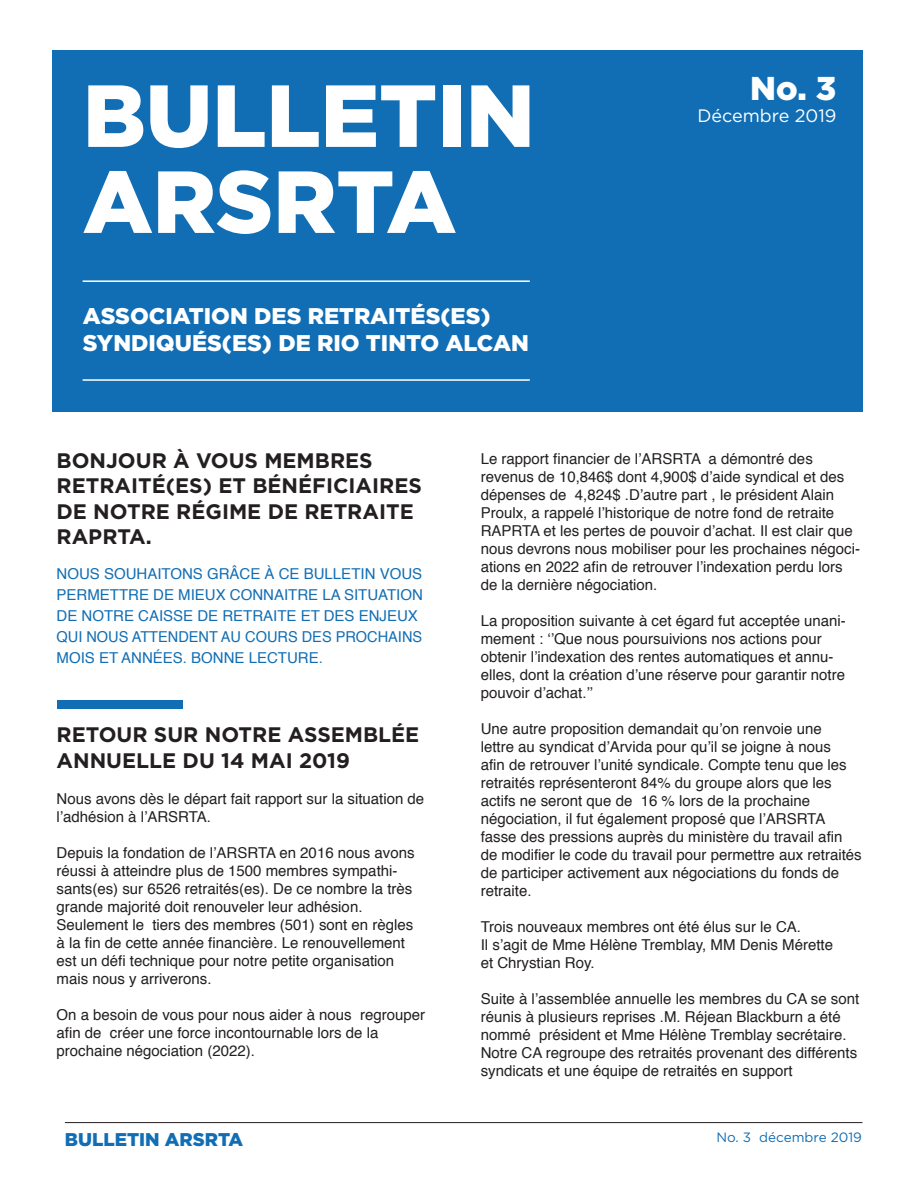
<style>
.page{position:relative;width:918px;height:1188px;background:#fff}
.page>*{position:absolute;margin:0;border:0;box-sizing:border-box;transform-origin:0 0}
.t1{font:900 87.9px/85.9px "Gotham";color:#fff}
.t2{font:900 33px "Gotham";color:#fff}
.t3{font:900 22.65px/27.2px "Gotham";color:#fff}
.t4{font:700 21px/25.2px "Gotham";color:#231f20}
.t5{font:900 18.45px "Gotham";color:#116eb4}
.t6{font:18px "Gotham";color:#fff}
.t7{font:15px/18px "Helvetica";color:#231f20}
.t8{font:15px/21px "Helvetica";color:#116eb4}
.t9{font:13.5px "Gotham";color:#116eb4}
</style>
<div class="page">
<div style="left:52px;top:50px;width:811px;height:361px;background:#116eb4"></div>
<div style="left:57px;top:701px;width:126px;height:8px;background:#116eb4"></div>
<hr style="left:65px;top:1122px;width:798px;height:1px;background:#231f20">
<hr style="left:83px;top:280px;width:447px;height:2px;background:#fff">
<hr style="left:83px;top:379px;width:447px;height:2px;background:#fff">
<h1 class="t1" style="left:83px;top:72px;width:454px">BULLETIN<br>ARSRTA</h1>
<h3 class="t3" style="left:83px;top:302px;width:448px">ASSOCIATION DES RETRAITÉS(ES)<br>SYNDIQUÉS(ES) DE RIO TINTO ALCAN</h3>
<h2 class="t2" style="left:750px;top:69px;width:88px">No. 3</h2>
<p class="t6" style="left:697px;top:105px;width:141px">Décembre 2019</p>
<h3 class="t4" style="left:57px;top:448px;width:367px">BONJOUR À VOUS MEMBRES<br>RETRAITÉ(ES) ET BÉNÉFICIAIRES<br>DE NOTRE RÉGIME DE RETRAITE<br>RAPRTA.</h3>
<p class="t8" style="left:57px;top:564px;width:368px">NOUS SOUHAITONS GRÂCE À CE BULLETIN VOUS PERMETTRE DE MIEUX CONNAITRE LA SITUATION DE NOTRE CAISSE DE RETRAITE ET DES ENJEUX QUI NOUS ATTENDENT AU COURS DES PROCHAINS MOIS ET ANNÉES. BONNE LECTURE.</p>
<h3 class="t4" style="left:57px;top:722px;width:364px">RETOUR SUR NOTRE ASSEMBLÉE<br>ANNUELLE DU 14 MAI 2019</h3>
<p class="t7" style="left:57px;top:790px;width:369px">Nous avons dès le départ fait rapport sur la situation de l’adhésion à l’ARSRTA.</p>
<p class="t7" style="left:57px;top:844px;width:360px">Depuis la fondation de l’ARSRTA en 2016 nous avons réussi à atteindre plus de 1500 membres sympathi&shy;sants(es) sur 6526 retraités(es). De ce nombre la très grande majorité doit renouveler leur adhésion.<br>Seulement le tiers des membres (501) sont en règles à la fin de cette année financière. Le renouvellement est un défi technique pour notre petite organisation mais nous y arriverons.</p>
<p class="t7" style="left:57px;top:1006px;width:370px">On a besoin de vous pour nous aider à nous regrouper afin de créer une force incontournable lors de la prochaine négociation (2022).</p>
<p class="t7" style="left:481px;top:450px;width:381px">Le rapport financier de l’ARSRTA a démontré des revenus de 10,846$ dont 4,900$ d’aide syndical et des dépenses de 4,824$ .D’autre part , le président Alain Proulx, a rappelé l’historique de notre fond de retraite RAPRTA et les pertes de pouvoir d’achat. Il est clair que nous devrons nous mobiliser pour les prochaines négoci&shy;ations en 2022 afin de retrouver l’indexation perdu lors de la dernière négociation.</p>
<p class="t7" style="left:481px;top:612px;width:367px">La proposition suivante à cet égard fut acceptée unani&shy;mement : ‘’Que nous poursuivions nos actions pour obtenir l’indexation des rentes automatiques et annu&shy;elles, dont la création d’une réserve pour garantir notre pouvoir d’achat.’’</p>
<p class="t7" style="left:481px;top:720px;width:382px">Une autre proposition demandait qu’on renvoie une<br>lettre au syndicat d’Arvida pour qu’il se joigne à nous<br>afin de retrouver l’unité syndicale. Compte tenu que les retraités représenteront 84% du groupe alors que les actifs ne seront que de 16 % lors de la prochaine négociation, il fut également proposé que l’ARSRTA fasse des pressions auprès du ministère du travail afin de modifier le code du travail pour permettre aux retraités de participer activement aux négociations du fonds de retraite.</p>
<p class="t7" style="left:481px;top:918px;width:354px">Trois nouveaux membres ont été élus sur le CA.<br>Il s’agit de Mme Hélène Tremblay, MM Denis Mérette et Chrystian Roy.</p>
<p class="t7" style="left:481px;top:990px;width:380px">Suite à l’assemblée annuelle les membres du CA se sont réunis à plusieurs reprises .M. Réjean Blackburn a été nommé président et Mme Hélène Tremblay secrétaire.<br>Notre CA regroupe des retraités provenant des différents syndicats et une équipe de retraités en support</p>
<p class="t5" style="left:65px;top:1128px;width:180px">BULLETIN ARSRTA</p>
<p class="t9" style="left:716px;top:1129px;width:147px">No. 3 décembre 2019</p>
</div>
